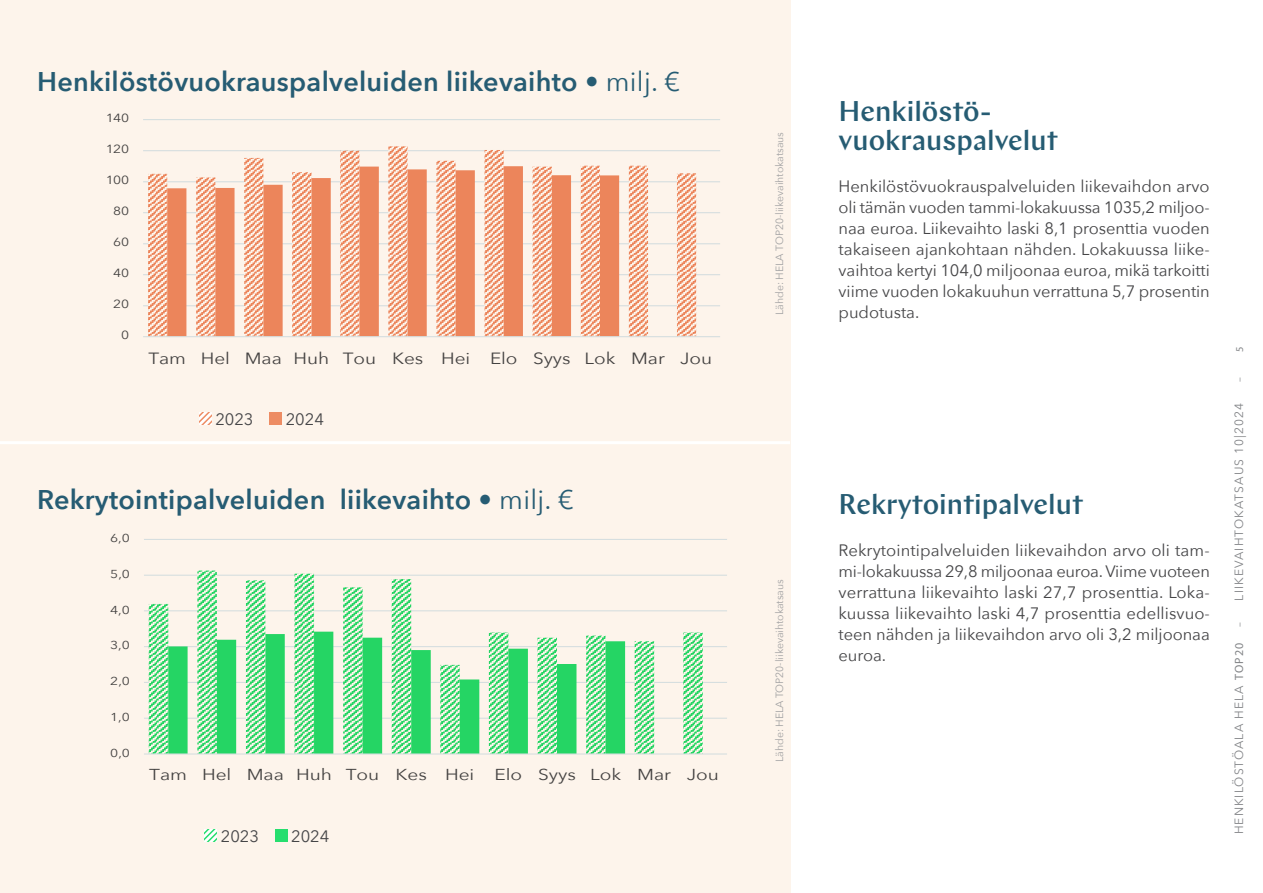
<style>
.page{position:relative;width:1263px;height:893px;background:#fff}
.page>*{position:absolute;margin:0;border:0;box-sizing:border-box;transform-origin:0 0}
.Talouskatsaus___väliotsikko{font:500 28.5px "Chap";color:#265c73}
.t1{font:600 27px "Avenir Next";letter-spacing:.01em;color:#265c73}
.Ajankohtaista___leipis{font:16.5px/21px "Avenir Next";letter-spacing:-.005em;color:#454547;text-align:justify}
.t2{font:16.2px "Avenir Next";color:#454547;scale:1.17 1}
.t3{font:15.9px "Avenir Next";color:#454547;scale:1.21 1}
.t4{font:12px "Avenir Next";letter-spacing:.09em;color:#828487}
.t5{font:11.85px "Avenir Next";color:#454547;scale:1.17 1}
.t6{font:11.55px "Avenir Next";color:#454547;scale:1.21 1}
.Lähde{font:10.5px "Avenir Next";letter-spacing:-.005em;color:#a2a2a3}
.s1{font-weight:400}
.s2{font-family:"Myriad Pro";font-size:10.5px}
.s3{font-family:"Myriad Pro"}
</style>
<div class="page">
<div style="left:0;top:0;width:790px;height:893px;background:#fdf4eb"></div>
<hr style="left:0;top:441px;width:790px;height:3px;background:#fff">
<hr style="left:144px;top:718px;width:583px;height:1px;background:#d7e9f2">
<hr style="left:144px;top:682px;width:583px;height:1px;background:#d7e9f2">
<hr style="left:144px;top:646px;width:583px;height:1px;background:#d7e9f2">
<hr style="left:144px;top:610px;width:583px;height:1px;background:#d7e9f2">
<hr style="left:144px;top:575px;width:583px;height:1px;background:#d7e9f2">
<hr style="left:144px;top:539px;width:583px;height:1px;background:#d7e9f2">
<svg style="left:149px;top:571px;width:554px;height:182px"></svg>
<svg style="left:168px;top:632px;width:457px;height:121px"></svg>
<hr style="left:144px;top:753px;width:583px;height:2px;background:#d7e9f2">
<svg style="left:205px;top:830px;width:12px;height:12px"></svg>
<div style="left:275px;top:830px;width:12px;height:12px;background:#26de6e"></div>
<hr style="left:143px;top:305px;width:577px;height:1px;background:#d7e9f2">
<hr style="left:143px;top:274px;width:577px;height:1px;background:#d7e9f2">
<hr style="left:143px;top:243px;width:577px;height:1px;background:#d7e9f2">
<hr style="left:143px;top:212px;width:577px;height:1px;background:#d7e9f2">
<hr style="left:143px;top:181px;width:577px;height:1px;background:#d7e9f2">
<hr style="left:143px;top:150px;width:577px;height:1px;background:#d7e9f2">
<hr style="left:143px;top:119px;width:577px;height:1px;background:#d7e9f2">
<svg style="left:148px;top:146px;width:548px;height:190px"></svg>
<svg style="left:167px;top:166px;width:452px;height:170px"></svg>
<hr style="left:143px;top:336px;width:577px;height:1px;background:#d7e9f2">
<svg style="left:199px;top:413px;width:12px;height:12px"></svg>
<div style="left:270px;top:413px;width:12px;height:12px;background:#ed8c63"></div>
<p class="t1" style="left:37px;top:58px;width:644px">Henkilöstövuokrauspalveluiden liikevaihto <span class="s1">• milj. €</span></p>
<p class="t5" style="left:105px;top:108px;width:22px">140</p>
<p class="t5" style="left:105px;top:139px;width:22px">120</p>
<p class="t5" style="left:105px;top:170px;width:22px">100</p>
<p class="t5" style="left:113px;top:201px;width:15px">80</p>
<p class="t5" style="left:113px;top:232px;width:15px">60</p>
<p class="t5" style="left:113px;top:263px;width:15px">40</p>
<p class="t5" style="left:113px;top:294px;width:15px">20</p>
<p class="t5" style="left:121px;top:325px;width:8px">0</p>
<p class="t2" style="left:148px;top:344px;width:483px">Tam Hel Maa Huh Tou Kes Hei Elo Syys Lok Mar Jou</p>
<p class="Ajankohtaista___leipis" style="left:215px;top:408px;width:40px">2023</p>
<p class="Ajankohtaista___leipis" style="left:286px;top:408px;width:40px">2024</p>
<p class="t1" style="left:37px;top:476px;width:538px">Rekrytointipalveluiden liikevaihto • <span class="s1">milj. €</span></p>
<p class="t6" style="left:110px;top:528px;width:18px">6,0</p>
<p class="t6" style="left:110px;top:564px;width:18px">5,0</p>
<p class="t6" style="left:110px;top:600px;width:18px">4,0</p>
<p class="t6" style="left:110px;top:635px;width:18px">3,0</p>
<p class="t6" style="left:110px;top:671px;width:18px">2,0</p>
<p class="t6" style="left:110px;top:707px;width:18px">1,0</p>
<p class="t6" style="left:110px;top:743px;width:18px">0,0</p>
<p class="t3" style="left:149px;top:761px;width:270px">Tam Hel Maa Huh Tou Kes Hei</p>
<p class="t3" style="left:494px;top:761px;width:187px">Elo Syys Lok Mar Jou</p>
<p class="Ajankohtaista___leipis" style="left:221px;top:825px;width:40px">2023</p>
<p class="Ajankohtaista___leipis" style="left:291px;top:825px;width:40px">2024</p>
<p class="Lähde" style="left:771px;top:315px;width:184px;rotate:-90deg">Lähde: HELA TOP20-liikevaihtokatsaus</p>
<p class="Lähde" style="left:771px;top:762px;width:184px;rotate:-90deg">Lähde: HELA TOP20-liikevaihtokatsaus</p>
<p class="Talouskatsaus___väliotsikko" style="left:838px;top:93px;width:155px">Henkilöstö-</p>
<p class="Talouskatsaus___väliotsikko" style="left:838px;top:122px;width:221px">vuokrauspalvelut</p>
<p class="Ajankohtaista___leipis" style="left:838px;top:175px;width:373px">Henkilöstövuokrauspalveluiden liikevaihdon arvo oli tämän vuoden tammi-lokakuussa 1035,2 miljoo&shy;naa euroa. Liikevaihto laski 8,1 prosenttia vuoden takaiseen ajankohtaan nähden. Lokakuussa liike&shy;vaihtoa kertyi 104,0 miljoonaa euroa, mikä tarkoitti viime vuoden lokakuuhun verrattuna 5,7 prosentin pudotusta.</p>
<p class="Talouskatsaus___väliotsikko" style="left:838px;top:486px;width:246px">Rekrytointipalvelut</p>
<p class="Ajankohtaista___leipis" style="left:838px;top:539px;width:373px">Rekrytointipalveluiden liikevaihdon arvo oli tam&shy;mi-lokakuussa 29,8 miljoonaa euroa. Viime vuoteen verrattuna liikevaihto laski 27,7 prosenttia. Loka&shy;kuussa liikevaihto laski 4,7 prosenttia edellisvuo&shy;teen nähden ja liikevaihdon arvo oli 3,2 miljoonaa euroa.</p>
<p class="t4" style="left:1229px;top:381px;width:36px;rotate:-90deg">– <span class="s2">5</span></p>
<p class="t4" style="left:1229px;top:627px;width:225px;rotate:-90deg">– LIIKEVAIHTOKATSAUS 10|2024</p>
<p class="t4" style="left:1229px;top:834px;width:193px;rotate:-90deg">HENKILÖSTÖALA HELA <span class="s3">TOP20</span></p>
</div>
